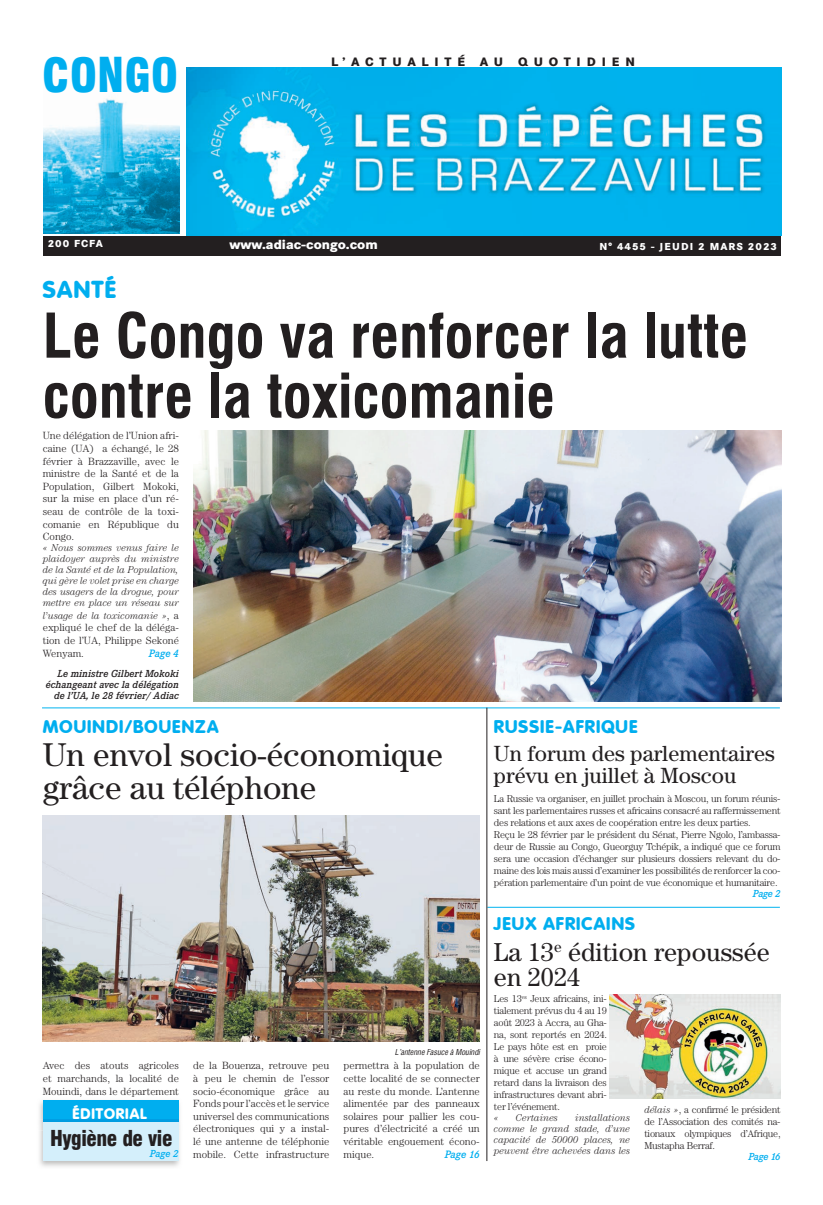
<style>
.page{position:relative;width:823px;height:1205px;background:#fff}
.page>*{position:absolute;margin:0;border:0;box-sizing:border-box;transform-origin:0 0}
.t1{font:700 60px/60px "Corporate Condensed";color:#231f20}
.t2{font:900 46px "Corporate Condensed";color:#00aeef}
.t3{font:33px/33px "Century";color:#231f20}
.t4{font:26px/25px "Century";color:#231f20}
.t5{font:800 24px "Corporate Rounded";letter-spacing:.06em;color:#00aeef}
.t6{font:22px/22px "Century";color:#231f20}
.t7{font:900 21px "Corporate Condensed";letter-spacing:-.025em;color:#231f20}
.t8{font:800 18px "Corporate Rounded";letter-spacing:.06em;color:#00aeef}
.t9{font:800 15px "Corporate Rounded";letter-spacing:.06em;color:#fff}
.t10{font:800 13px "Corporate SBQ";color:#fff}
.t11{font:800 12px "Corporate SBQ";letter-spacing:.485em;color:#231f20}
.t12{font:300 10.5px/12.6px "Century";color:#231f20;text-align:justify}
.t13{font:italic 500 10.5px "Corporate EBQ";color:#00aeef}
.t14{font:300 10px/12px "Century";letter-spacing:-.025em;color:#231f20;text-align:justify}
.t15{font:italic 300 10px/11px "Century";color:#231f20;text-align:justify;scale:.95 1}
.t16{font:italic 500 10px/11px "Corporate EBQ";color:#231f20;text-align:right}
.t17{font:800 10px "Corporate SBQ";letter-spacing:.1em;color:#fff}
.t18{font:italic 500 10px "Corporate EBQ";letter-spacing:-.025em;color:#00aeef}
.t19{font:italic 8px "Corporate Condensed";color:#231f20}
.s1{font-style:normal;font-size:10.5px}
.s2{font-style:italic}
</style>
<div class="page">
<div style="left:43px;top:236px;width:737px;height:19px;background:#231f20"></div>
<img style="left:43px;top:98px;width:136px;height:135px">
<img style="left:186px;top:67px;width:594px;height:169px">
<img style="left:39px;top:1100px;width:141px;height:19px">
<div style="left:44px;top:1101px;width:135px;height:22px;background:#00aeef"></div>
<img style="left:39px;top:1130px;width:141px;height:37px">
<img style="left:39px;top:1119px;width:141px;height:11px">
<img style="left:44px;top:1119px;width:135px;height:4px">
<div style="left:44px;top:1123px;width:135px;height:38px;background:#d4effb"></div>
<hr style="left:42px;top:707px;width:737px;height:1px;background:#00b3ef">
<img style="left:193px;top:431px;width:588px;height:270px">
<img style="left:43px;top:816px;width:436px;height:226px">
<hr style="left:487px;top:907px;width:292px;height:1px;background:#00b3ef">
<img style="left:609px;top:994px;width:171px;height:105px">
<hr style="left:486px;top:708px;width:1px;height:453px;background:#231f20">
<h2 class="t2" style="left:42px;top:48px;width:137px">CONGO</h2>
<p class="t11" style="left:331px;top:54px;width:305px">L’ACTUALITÉ AU QUOTIDIEN</p>
<p class="t17" style="left:48px;top:237px;width:57px">200 FCFA</p>
<h3 class="t10" style="left:229px;top:236px;width:150px">www.adiac-congo.com</h3>
<p class="t17" style="left:599px;top:240px;width:179px">N° 4455 - JEUDI 2 MARS 2023</p>
<h3 class="t5" style="left:43px;top:275px;width:75px">SANTÉ</h3>
<h1 class="t1" style="left:43px;top:306px;width:706px">Le Congo va renforcer la lutte contre la toxicomanie</h1>
<p class="t12" style="left:43px;top:429px;width:138px">Une délégation de l’Union afri&shy;caine (UA) a échangé, le 28 février à Brazzaville, avec le ministre de la Santé et de la Population, Gilbert Mokoki, sur la mise en place d’un ré&shy;seau de contrôle de la toxi&shy;comanie en République du Congo.</p>
<p class="t15" style="left:43px;top:542px;width:145px">« Nous sommes venus faire le plaidoyer auprès du ministre de la Santé et de la Population, qui gère le volet prise en charge des usagers de la drogue, pour mettre en place un réseau sur</p>
<p class="t15" style="left:43px;top:610px;width:145px">l’usage de la toxicomanie »<span class="s1">, a</span></p>
<p class="t12" style="left:43px;top:621px;width:138px">expliqué le chef de la déléga&shy;tion de l’UA, Philippe Sekoné Wenyam.</p>
<p class="t13" style="left:149px;top:647px;width:31px">Page 4</p>
<p class="t16" style="left:46px;top:667px;width:134px">Le ministre Gilbert Mokoki échangeant avec la délégation de l’UA, le 28 février/ Adiac</p>
<h3 class="t8" style="left:43px;top:716px;width:177px">MOUINDI/BOUENZA</h3>
<h3 class="t3" style="left:43px;top:737px;width:401px">Un envol socio-économique grâce au téléphone</h3>
<p class="t19" style="left:394px;top:1047px;width:86px">L’antenne Fasuce à Mouindi</p>
<p class="t12" style="left:43px;top:1059px;width:138px">Avec des atouts agricoles et marchands, la localité de Mouindi, dans le département</p>
<p class="t12" style="left:193px;top:1059px;width:138px">de la Bouenza, retrouve peu à peu le chemin de l’essor socio-économique grâce au Fonds pour l’accès et le service universel des communications électroniques qui y a instal&shy;lé une antenne de téléphonie mobile. Cette infrastructure</p>
<p class="t12" style="left:343px;top:1059px;width:138px">permettra à la population de cette localité de se connecter au reste du monde. L’antenne alimentée par des panneaux solaires pour pallier les cou&shy;pures d’électricité a créé un véritable engouement écono&shy;mique.</p>
<h3 class="t9" style="left:72px;top:1104px;width:75px">ÉDITORIAL</h3>
<h3 class="t7" style="left:50px;top:1126px;width:124px">Hygiène de vie</h3>
<p class="t18" style="left:150px;top:1147px;width:30px">Page 2</p>
<p class="t13" style="left:444px;top:1148px;width:37px">Page 16</p>
<h3 class="t8" style="left:493px;top:716px;width:145px">RUSSIE-AFRIQUE</h3>
<h3 class="t6" style="left:493px;top:741px;width:282px">Un forum des parlementaires prévu en juillet à Moscou</h3>
<p class="t14" style="left:493px;top:792px;width:288px;text-align:left">La Russie va organiser, en juillet prochain à Moscou, un forum réunis&shy;sant les parlementaires russes et africains consacré au raffermissement des relations et aux axes de coopération entre les deux parties.<br>Reçu le 28 février par le président du Sénat, Pierre Ngolo, l’ambassa&shy;deur de Russie au Congo, Gueorguy Tchépik, a indiqué que ce forum sera une occasion d’échanger sur plusieurs dossiers relevant du do&shy;maine des lois mais aussi d’examiner les possibilités de renforcer la coo&shy;pération parlementaire d’un point de vue économique et humanitaire.</p>
<p class="t18" style="left:752px;top:887px;width:29px">Page 2</p>
<h3 class="t8" style="left:493px;top:913px;width:142px">JEUX AFRICAINS</h3>
<h3 class="t4" style="left:493px;top:939px;width:277px">La 13<sup>e</sup> édition repoussée en 2024</h3>
<p class="t14" style="left:493px;top:993px;width:114px">Les 13<sup>es</sup> Jeux africains, ini&shy;tialement prévus du 4 au 19 août 2023 à Accra, au Gha&shy;na, sont reportés en 2024.<br>Le pays hôte est en proie à une sévère crise écono&shy;mique et accuse un grand retard dans la livraison des infrastructures devant abri&shy;ter l’événement.</p>
<p class="t15" style="left:493px;top:1112px;width:6px">«</p>
<p class="t15" style="left:515px;top:1112px;width:46px">Certaines</p>
<p class="t15" style="left:493px;top:1112px;width:145px;text-indent:81px">installations comme le grand stade, d’une capacité de 50000 places, ne peuvent être achevées dans les</p>
<p class="t14" style="left:644px;top:1103px;width:138px"><span class="s2">délais »</span>, a confirmé le président de l’Association des comités na&shy;tionaux olympiques d’Afrique, Mustapha Berraf.</p>
<p class="t18" style="left:748px;top:1150px;width:33px">Page 16</p>
</div>
